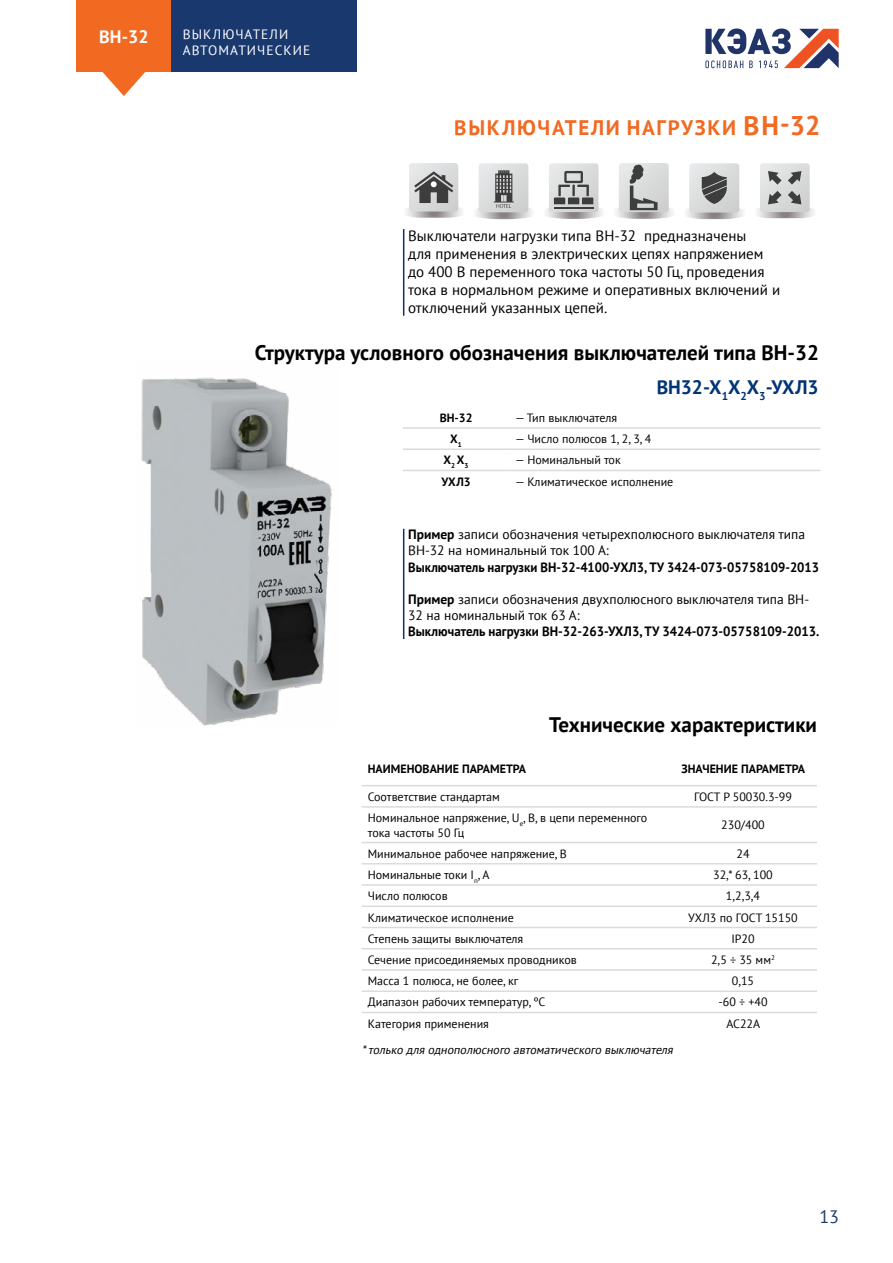
<style>
.page{position:relative;width:893px;height:1263px;background:#fff}
.page>*{position:absolute;margin:0;border:0;box-sizing:border-box;transform-origin:0 0}
.t1{font:700 21px "PT Sans";color:#000}
.t2{font:700 21px "PT Sans";letter-spacing:.08em;color:#f26921}
.t3{font:700 19.5px "PT Sans";color:#003375}
.t4{font:700 18px "PT Sans";color:#fff}
.t5{font:18px "PT Sans";color:#1a3866}
.t6{font:15px/18px "PT Sans";color:#000}
.t7{font:13.5px/16.2px "PT Sans";color:#000}
.t8{font:700 13.5px "PT Sans";color:#000;scale:.95 1}
.t9{font:700 13.5px "PT Sans";color:#000;scale:.96 1}
.t10{font:13.5px/16.2px "PT Sans";letter-spacing:.08em;color:#fff}
.t11{font:12px/14.4px "PT Sans";color:#000}
.t12{font:700 12px "PT Sans";color:#000}
.t13{font:italic 12px "PT Sans";color:#000}
.s1{font-size:27px}
.s2{font-weight:700}
</style>
<div class="page">
<svg style="left:705px;top:29px;width:134px;height:39px"></svg>
<hr style="left:362px;top:785px;width:307px;height:1px;background:#d8dcde">
<hr style="left:669px;top:785px;width:148px;height:1px;background:#d8dcde">
<hr style="left:362px;top:806px;width:307px;height:2px;background:#d8dcde">
<hr style="left:669px;top:806px;width:148px;height:2px;background:#d8dcde">
<hr style="left:362px;top:842px;width:307px;height:1px;background:#d8dcde">
<hr style="left:669px;top:842px;width:148px;height:1px;background:#d8dcde">
<hr style="left:362px;top:863px;width:307px;height:1px;background:#d8dcde">
<hr style="left:669px;top:863px;width:148px;height:1px;background:#d8dcde">
<hr style="left:362px;top:884px;width:307px;height:2px;background:#d8dcde">
<hr style="left:669px;top:884px;width:148px;height:2px;background:#d8dcde">
<hr style="left:362px;top:905px;width:307px;height:2px;background:#d8dcde">
<hr style="left:669px;top:905px;width:148px;height:2px;background:#d8dcde">
<hr style="left:362px;top:927px;width:307px;height:1px;background:#d8dcde">
<hr style="left:669px;top:927px;width:148px;height:1px;background:#d8dcde">
<hr style="left:362px;top:948px;width:307px;height:1px;background:#d8dcde">
<hr style="left:669px;top:948px;width:148px;height:1px;background:#d8dcde">
<hr style="left:362px;top:969px;width:307px;height:2px;background:#d8dcde">
<hr style="left:669px;top:969px;width:148px;height:2px;background:#d8dcde">
<hr style="left:362px;top:990px;width:307px;height:2px;background:#d8dcde">
<hr style="left:669px;top:990px;width:148px;height:2px;background:#d8dcde">
<hr style="left:362px;top:1012px;width:307px;height:1px;background:#d8dcde">
<hr style="left:669px;top:1012px;width:148px;height:1px;background:#d8dcde">
<hr style="left:403px;top:427px;width:106px;height:2px;background:#d8dcde">
<hr style="left:509px;top:427px;width:311px;height:2px;background:#d8dcde">
<hr style="left:403px;top:448px;width:106px;height:2px;background:#d8dcde">
<hr style="left:509px;top:448px;width:311px;height:2px;background:#d8dcde">
<hr style="left:403px;top:470px;width:106px;height:1px;background:#d8dcde">
<hr style="left:509px;top:470px;width:311px;height:1px;background:#d8dcde">
<img style="left:141px;top:377px;width:191px;height:348px">
<hr style="left:403px;top:229px;width:1px;height:87px;background:#0b2d72">
<hr style="left:403px;top:529px;width:1px;height:110px;background:#0b2d72">
<svg style="left:406px;top:163px;width:408px;height:56px"></svg>
<div style="left:77px;top:0;width:94px;height:72px;background:#f26921"></div>
<svg style="left:102px;top:72px;width:43px;height:24px"></svg>
<div style="left:171px;top:0;width:186px;height:72px;background:#19386e"></div>
<h3 class="t4" style="left:99px;top:24px;width:51px">ВН-32</h3>
<p class="t10" style="left:183px;top:26px;width:129px">ВЫКЛЮЧАТЕЛИ<br>АВТОМАТИЧЕСКИЕ</p>
<h1 class="t2" style="left:454px;top:114px;width:368px">ВЫКЛЮЧАТЕЛИ НАГРУЗКИ <span class="s1">ВН-32</span></h1>
<p class="t6" style="left:408px;top:226px;width:374px">Выключатели нагрузки типа ВН-32 предназначены<br>для применения в электрических цепях напряжением до 400 В переменного тока частоты 50 Гц, проведения тока в нормальном режиме и оперативных включений и отключений указанных цепей.</p>
<h1 class="t1" style="left:255px;top:339px;width:566px">Структура условного обозначения выключателей типа ВН-32</h1>
<h2 class="t3" style="left:657px;top:374px;width:163px">ВН32-Х<sub>1</sub>Х<sub>2</sub>Х<sub>3</sub>-УХЛ3</h2>
<p class="t12" style="left:440px;top:410px;width:34px">ВН-32</p>
<p class="t11" style="left:515px;top:410px;width:103px">— Тип выключателя</p>
<p class="t12" style="left:450px;top:431px;width:13px">Х<sub>1</sub></p>
<p class="t11" style="left:515px;top:431px;width:138px">— Число полюсов 1, 2, 3, 4</p>
<p class="t12" style="left:444px;top:452px;width:26px">Х<sub>2</sub> Х<sub>3</sub></p>
<p class="t11" style="left:515px;top:453px;width:107px">— Номинальный ток</p>
<p class="t12" style="left:442px;top:474px;width:31px">УХЛ3</p>
<p class="t11" style="left:515px;top:474px;width:160px">— Климатическое исполнение</p>
<p class="t7" style="left:408px;top:526px;width:398px"><span class="s2">Пример</span> записи обозначения четырехполюсного выключателя типа<br>ВН-32 на номинальный ток 100 A:</p>
<p class="t8" style="left:408px;top:558px;width:434px">Выключатель нагрузки ВН-32-4100-УХЛ3, ТУ 3424-073-05758109-2013</p>
<p class="t7" style="left:408px;top:591px;width:403px"><span class="s2">Пример</span> записи обозначения двухполюсного выключателя типа ВН-<br>32 на номинальный ток 63 A:</p>
<p class="t9" style="left:408px;top:623px;width:430px">Выключатель нагрузки ВН-32-263-УХЛ3, ТУ 3424-073-05758109-2013.</p>
<h1 class="t1" style="left:549px;top:711px;width:269px">Технические характеристики</h1>
<p class="t12" style="left:368px;top:761px;width:160px">НАИМЕНОВАНИЕ ПАРАМЕТРА</p>
<p class="t12" style="left:681px;top:761px;width:125px">ЗНАЧЕНИЕ ПАРАМЕТРА</p>
<p class="t11" style="left:368px;top:789px;width:134px">Соответствие стандартам</p>
<p class="t11" style="left:694px;top:789px;width:99px">ГОСТ Р 50030.3-99</p>
<p class="t11" style="left:368px;top:810px;width:281px">Номинальное напряжение, U<sub>e</sub>, В, в цепи переменного тока частоты 50 Гц</p>
<p class="t11" style="left:721px;top:818px;width:45px">230/400</p>
<p class="t11" style="left:368px;top:846px;width:201px">Минимальное рабочее напряжение, В</p>
<p class="t11" style="left:736px;top:846px;width:15px">24</p>
<p class="t11" style="left:368px;top:867px;width:123px">Номинальные токи I<sub>n</sub>, A</p>
<p class="t11" style="left:713px;top:867px;width:61px">32,* 63, 100</p>
<p class="t11" style="left:368px;top:888px;width:81px">Число полюсов</p>
<p class="t11" style="left:726px;top:888px;width:36px">1,2,3,4</p>
<p class="t11" style="left:368px;top:910px;width:148px">Климатическое исполнение</p>
<p class="t11" style="left:688px;top:910px;width:111px">УХЛ3 по ГОСТ 15150</p>
<p class="t11" style="left:368px;top:931px;width:157px">Степень защиты выключателя</p>
<p class="t11" style="left:731px;top:931px;width:25px">IP20</p>
<p class="t11" style="left:368px;top:952px;width:210px">Сечение присоединяемых проводников</p>
<p class="t11" style="left:711px;top:952px;width:65px">2,5 ÷ 35 мм<sup>2</sup></p>
<p class="t11" style="left:368px;top:973px;width:152px">Масса 1 полюса, не более, кг</p>
<p class="t11" style="left:732px;top:973px;width:24px">0,15</p>
<p class="t11" style="left:368px;top:995px;width:179px">Диапазон рабочих температур, ºС</p>
<p class="t11" style="left:718px;top:995px;width:51px">-60 ÷ +40</p>
<p class="t11" style="left:368px;top:1016px;width:123px">Категория применения</p>
<p class="t11" style="left:726px;top:1016px;width:35px">АС22А</p>
<p class="t13" style="left:362px;top:1042px;width:315px">*только для однополюсного автоматического выключателя</p>
<h3 class="t5" style="left:819px;top:1205px;width:21px">13</h3>
</div>
